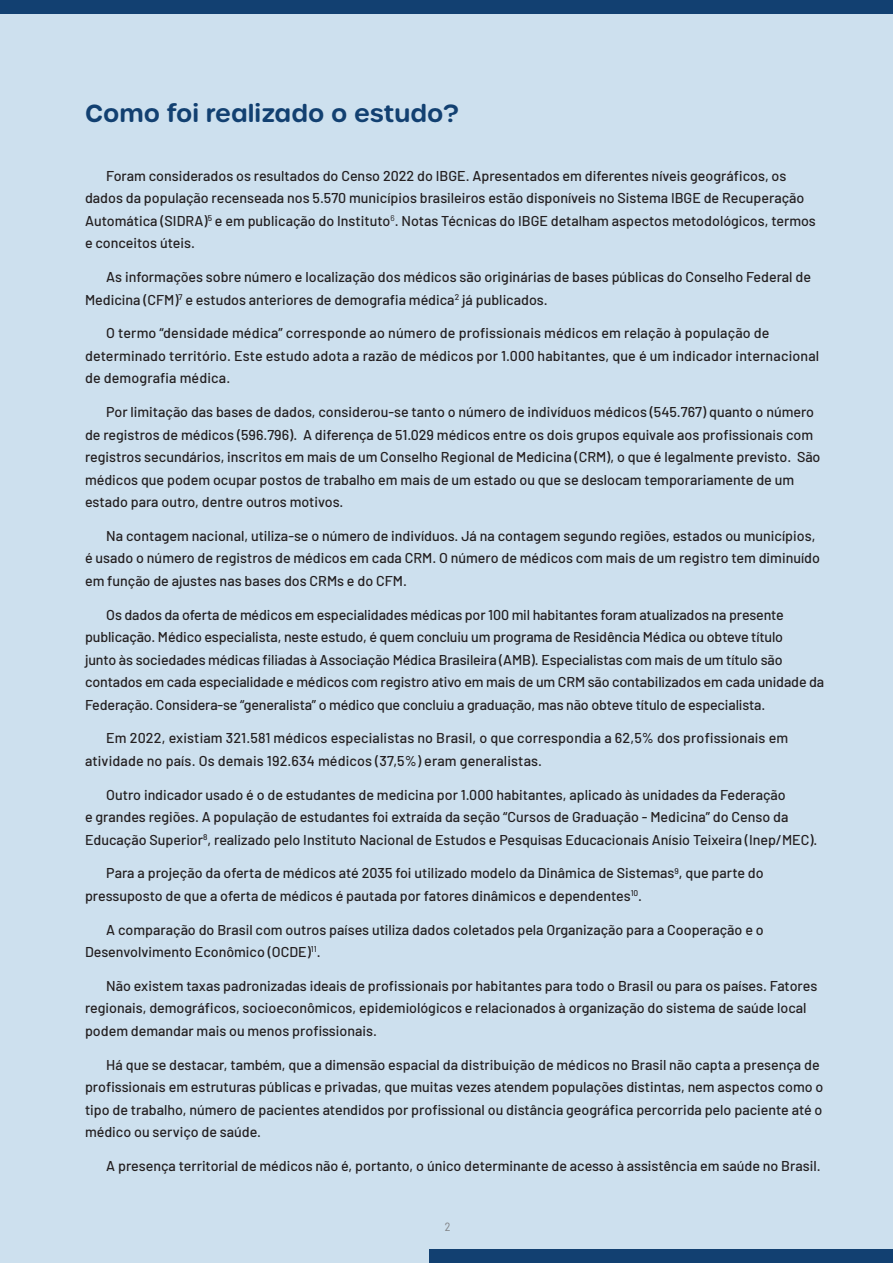
<style>
.page{position:relative;width:893px;height:1263px;background:#cde0ee}
.page>*{position:absolute;margin:0;border:0;box-sizing:border-box;transform-origin:0 0}
.t1{font:600 24px "Urbane Rounded";color:#124071}
.Texto_corrido{font:500 14.25px/22.5px "Barlow";color:#231f20}
.t2{font:semi-condensed 12px "Barlow";color:#808285}
</style>
<div class="page">
<div style="left:429px;top:1250px;width:464px;height:13px;background:#124071"></div>
<div style="left:0;top:0;width:893px;height:13px;background:#124071"></div>
<p class="t1" style="left:85px;top:97px;width:375px">Como foi realizado o estudo?</p>
<p class="Texto_corrido" style="left:85px;top:163px;width:732px;text-indent:21px">Foram considerados os resultados do Censo 2022 do IBGE. Apresentados em diferentes níveis geográficos, os dados da população recenseada nos 5.570 municípios brasileiros estão disponíveis no Sistema IBGE de Recuperação Automática (SIDRA)<sup>5</sup> e em publicação do Instituto<sup>6</sup>. Notas Técnicas do IBGE detalham aspectos metodológicos, termos e conceitos úteis.</p>
<p class="Texto_corrido" style="left:85px;top:265px;width:727px;text-indent:21px">As informações sobre número e localização dos médicos são originárias de bases públicas do Conselho Federal de<br>Medicina (CFM)<sup>7</sup> e estudos anteriores de demografia médica<sup>2</sup> já publicados.</p>
<p class="Texto_corrido" style="left:85px;top:321px;width:736px;text-indent:21px">O termo “densidade médica” corresponde ao número de profissionais médicos em relação à população de determinado território. Este estudo adota a razão de médicos por 1.000 habitantes, que é um indicador internacional de demografia médica.</p>
<p class="Texto_corrido" style="left:85px;top:400px;width:737px;text-indent:21px">Por limitação das bases de dados, considerou-se tanto o número de indivíduos médicos (545.767) quanto o número de registros de médicos (596.796). A diferença de 51.029 médicos entre os dois grupos equivale aos profissionais com registros secundários, inscritos em mais de um Conselho Regional de Medicina (CRM), o que é legalmente previsto. São médicos que podem ocupar postos de trabalho em mais de um estado ou que se deslocam temporariamente de um estado para outro, dentre outros motivos.</p>
<p class="Texto_corrido" style="left:85px;top:523px;width:736px;text-indent:21px">Na contagem nacional, utiliza-se o número de indivíduos. Já na contagem segundo regiões, estados ou municípios, é usado o número de registros de médicos em cada CRM. O número de médicos com mais de um registro tem diminuído em função de ajustes nas bases dos CRMs e do CFM.</p>
<p class="Texto_corrido" style="left:85px;top:602px;width:741px;text-indent:21px">Os dados da oferta de médicos em especialidades médicas por 100 mil habitantes foram atualizados na presente publicação. Médico especialista, neste estudo, é quem concluiu um programa de Residência Médica ou obteve título<br>junto às sociedades médicas filiadas à Associação Médica Brasileira (AMB). Especialistas com mais de um título são contados em cada especialidade e médicos com registro ativo em mais de um CRM são contabilizados em cada unidade da Federação. Considera-se “generalista” o médico que concluiu a graduação, mas não obteve título de especialista.</p>
<p class="Texto_corrido" style="left:85px;top:726px;width:705px;text-indent:21px">Em 2022, existiam 321.581 médicos especialistas no Brasil, o que correspondia a 62,5% dos profissionais em atividade no país. Os demais 192.634 médicos (37,5%) eram generalistas.</p>
<p class="Texto_corrido" style="left:85px;top:782px;width:734px;text-indent:21px">Outro indicador usado é o de estudantes de medicina por 1.000 habitantes, aplicado às unidades da Federação<br>e grandes regiões. A população de estudantes foi extraída da seção “Cursos de Graduação - Medicina” do Censo da<br>Educação Superior<sup>8</sup>, realizado pelo Instituto Nacional de Estudos e Pesquisas Educacionais Anísio Teixeira (Inep/MEC).</p>
<p class="Texto_corrido" style="left:85px;top:861px;width:680px;text-indent:21px">Para a projeção da oferta de médicos até 2035 foi utilizado modelo da Dinâmica de Sistemas<sup>9</sup>, que parte do pressuposto de que a oferta de médicos é pautada por fatores dinâmicos e dependentes<sup>10</sup>.</p>
<p class="Texto_corrido" style="left:85px;top:917px;width:680px;text-indent:21px">A comparação do Brasil com outros países utiliza dados coletados pela Organização para a Cooperação e o<br>Desenvolvimento Econômico (OCDE)<sup>11</sup>.</p>
<p class="Texto_corrido" style="left:85px;top:973px;width:734px;text-indent:21px">Não existem taxas padronizadas ideais de profissionais por habitantes para todo o Brasil ou para os países. Fatores regionais, demográficos, socioeconômicos, epidemiológicos e relacionados à organização do sistema de saúde local podem demandar mais ou menos profissionais.</p>
<p class="Texto_corrido" style="left:85px;top:1052px;width:740px;text-indent:21px">Há que se destacar, também, que a dimensão espacial da distribuição de médicos no Brasil não capta a presença de profissionais em estruturas públicas e privadas, que muitas vezes atendem populações distintas, nem aspectos como o tipo de trabalho, número de pacientes atendidos por profissional ou distância geográfica percorrida pelo paciente até o médico ou serviço de saúde.</p>
<p class="Texto_corrido" style="left:106px;top:1153px;width:716px">A presença territorial de médicos não é, portanto, o único determinante de acesso à assistência em saúde no Brasil.</p>
<p class="t2" style="left:445px;top:1218px;width:7px">2</p>
</div>
